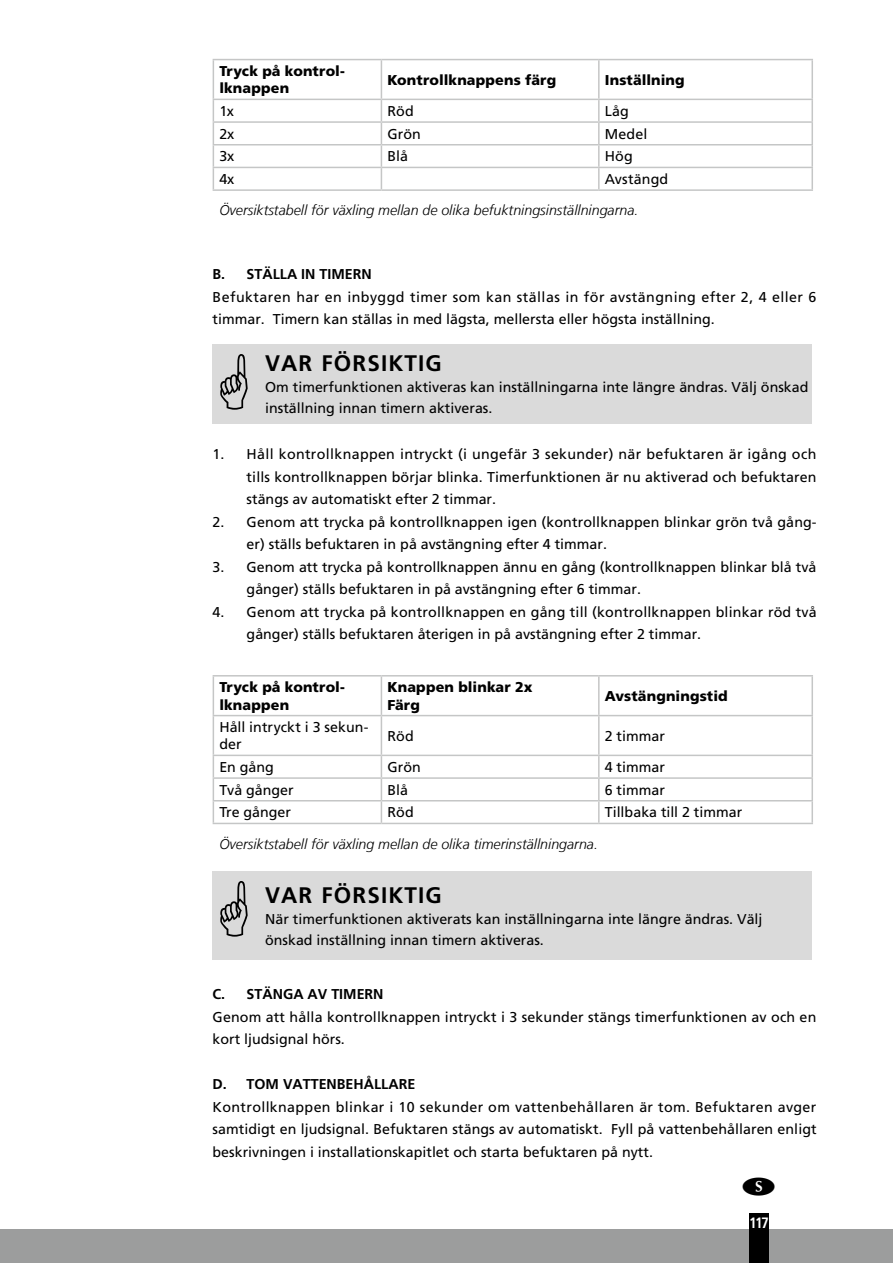
<style>
.page{position:relative;width:893px;height:1263px;background:#fff}
.page>*{position:absolute;margin:0;border:0;box-sizing:border-box;transform-origin:0 0}
.t1{font:700 22.5px "Frutiger LT Std";letter-spacing:.05em;color:#000}
.t2{font:700 condensed 15px "Frutiger LT Std";color:#fff}
.t3{font:14.25px/22.5px "Frutiger LT Std";color:#000}
.t4{font:italic 300 14.25px "Frutiger LT Com";color:#000}
.t5{font:900 14.25px/17.1px "Frutiger LT Std";letter-spacing:.01em;color:#000}
.t6{font:700 14.25px "Frutiger LT Std";color:#000}
</style>
<div class="page">
<div style="left:0;top:1229px;width:893px;height:34px;background:#9c9d9d"></div>
<div style="left:749px;top:1213px;width:20px;height:50px;background:#000"></div>
<hr style="left:213px;top:59px;width:168px;height:1px;background:#c5c6c6">
<hr style="left:213px;top:60px;width:1px;height:39px;background:#c5c6c6">
<hr style="left:381px;top:59px;width:218px;height:1px;background:#c5c6c6">
<hr style="left:381px;top:60px;width:1px;height:39px;background:#c5c6c6">
<hr style="left:599px;top:59px;width:214px;height:1px;background:#c5c6c6">
<hr style="left:598px;top:60px;width:2px;height:39px;background:#c5c6c6">
<hr style="left:811px;top:60px;width:2px;height:39px;background:#c5c6c6">
<hr style="left:213px;top:99px;width:168px;height:1px;background:#c5c6c6">
<hr style="left:381px;top:99px;width:218px;height:1px;background:#c5c6c6">
<hr style="left:599px;top:99px;width:214px;height:1px;background:#c5c6c6">
<hr style="left:598px;top:100px;width:2px;height:21px;background:#c5c6c6">
<hr style="left:811px;top:100px;width:2px;height:21px;background:#c5c6c6">
<hr style="left:213px;top:121px;width:168px;height:2px;background:#c5c6c6">
<hr style="left:381px;top:121px;width:218px;height:2px;background:#c5c6c6">
<hr style="left:599px;top:121px;width:214px;height:2px;background:#c5c6c6">
<hr style="left:598px;top:123px;width:2px;height:21px;background:#c5c6c6">
<hr style="left:811px;top:123px;width:2px;height:21px;background:#c5c6c6">
<hr style="left:213px;top:144px;width:168px;height:1px;background:#c5c6c6">
<hr style="left:381px;top:144px;width:218px;height:1px;background:#c5c6c6">
<hr style="left:599px;top:144px;width:214px;height:1px;background:#c5c6c6">
<hr style="left:598px;top:145px;width:2px;height:22px;background:#c5c6c6">
<hr style="left:811px;top:145px;width:2px;height:22px;background:#c5c6c6">
<hr style="left:213px;top:167px;width:168px;height:1px;background:#c5c6c6">
<svg style="left:213px;top:100px;width:1px;height:89px"></svg>
<hr style="left:381px;top:167px;width:218px;height:1px;background:#c5c6c6">
<svg style="left:381px;top:100px;width:1px;height:89px"></svg>
<hr style="left:599px;top:167px;width:214px;height:1px;background:#c5c6c6">
<hr style="left:598px;top:168px;width:2px;height:21px;background:#c5c6c6">
<hr style="left:811px;top:168px;width:2px;height:21px;background:#c5c6c6">
<hr style="left:213px;top:189px;width:168px;height:2px;background:#c5c6c6">
<hr style="left:381px;top:189px;width:218px;height:2px;background:#c5c6c6">
<hr style="left:599px;top:189px;width:214px;height:2px;background:#c5c6c6">
<div style="left:213px;top:344px;width:51px;height:79px;background:#dadada"></div>
<div style="left:264px;top:344px;width:548px;height:79px;background:#dadada"></div>
<hr style="left:213px;top:675px;width:168px;height:1px;background:#c5c6c6">
<hr style="left:213px;top:676px;width:1px;height:39px;background:#c5c6c6">
<hr style="left:381px;top:675px;width:218px;height:1px;background:#c5c6c6">
<hr style="left:381px;top:676px;width:1px;height:39px;background:#c5c6c6">
<hr style="left:599px;top:675px;width:214px;height:1px;background:#c5c6c6">
<hr style="left:598px;top:676px;width:2px;height:39px;background:#c5c6c6">
<hr style="left:811px;top:676px;width:2px;height:39px;background:#c5c6c6">
<hr style="left:213px;top:715px;width:168px;height:1px;background:#c5c6c6">
<hr style="left:213px;top:716px;width:1px;height:39px;background:#c5c6c6">
<hr style="left:381px;top:715px;width:218px;height:1px;background:#c5c6c6">
<hr style="left:381px;top:716px;width:1px;height:39px;background:#c5c6c6">
<hr style="left:599px;top:715px;width:214px;height:1px;background:#c5c6c6">
<hr style="left:598px;top:716px;width:2px;height:39px;background:#c5c6c6">
<hr style="left:811px;top:716px;width:2px;height:39px;background:#c5c6c6">
<hr style="left:213px;top:755px;width:168px;height:1px;background:#c5c6c6">
<hr style="left:381px;top:755px;width:218px;height:1px;background:#c5c6c6">
<hr style="left:599px;top:755px;width:214px;height:1px;background:#c5c6c6">
<hr style="left:598px;top:756px;width:2px;height:21px;background:#c5c6c6">
<hr style="left:811px;top:756px;width:2px;height:21px;background:#c5c6c6">
<hr style="left:213px;top:777px;width:168px;height:2px;background:#c5c6c6">
<hr style="left:381px;top:777px;width:218px;height:2px;background:#c5c6c6">
<hr style="left:599px;top:777px;width:214px;height:2px;background:#c5c6c6">
<hr style="left:598px;top:779px;width:2px;height:21px;background:#c5c6c6">
<hr style="left:811px;top:779px;width:2px;height:21px;background:#c5c6c6">
<hr style="left:213px;top:800px;width:168px;height:1px;background:#c5c6c6">
<svg style="left:213px;top:756px;width:1px;height:67px"></svg>
<hr style="left:381px;top:800px;width:218px;height:1px;background:#c5c6c6">
<svg style="left:381px;top:756px;width:1px;height:67px"></svg>
<hr style="left:599px;top:800px;width:214px;height:1px;background:#c5c6c6">
<hr style="left:598px;top:801px;width:2px;height:22px;background:#c5c6c6">
<hr style="left:811px;top:801px;width:2px;height:22px;background:#c5c6c6">
<hr style="left:213px;top:823px;width:168px;height:1px;background:#c5c6c6">
<hr style="left:381px;top:823px;width:218px;height:1px;background:#c5c6c6">
<hr style="left:599px;top:823px;width:214px;height:1px;background:#c5c6c6">
<div style="left:213px;top:871px;width:51px;height:88px;background:#dadada"></div>
<div style="left:264px;top:871px;width:548px;height:88px;background:#dadada"></div>
<p class="t5" style="left:219px;top:63px;width:127px">Tryck på kontrol&shy;lknappen</p>
<p class="t5" style="left:387px;top:71px;width:170px">Kontrollknappens färg</p>
<p class="t5" style="left:605px;top:71px;width:81px">Inställning</p>
<p class="t3" style="left:219px;top:100px;width:16px">1x</p>
<p class="t3" style="left:387px;top:100px;width:28px">Röd</p>
<p class="t3" style="left:605px;top:100px;width:26px">Låg</p>
<p class="t3" style="left:219px;top:123px;width:17px">2x</p>
<p class="t3" style="left:387px;top:123px;width:35px">Grön</p>
<p class="t3" style="left:605px;top:123px;width:44px">Medel</p>
<p class="t3" style="left:219px;top:145px;width:17px">3x</p>
<p class="t3" style="left:387px;top:145px;width:22px">Blå</p>
<p class="t3" style="left:605px;top:145px;width:30px">Hög</p>
<p class="t3" style="left:219px;top:168px;width:17px">4x</p>
<p class="t3" style="left:605px;top:168px;width:65px">Avstängd</p>
<p class="t4" style="left:219px;top:202px;width:421px">Översiktstabell för växling mellan de olika befuktningsinställningarna.</p>
<p class="t6" style="left:213px;top:266px;width:161px">B. STÄLLA IN TIMERN</p>
<p class="t3" style="left:213px;top:285px;width:605px">Befuktaren har en inbyggd timer som kan ställas in för avstängning efter 2, 4 eller 6 timmar. Timern kan ställas in med lägsta, mellersta eller högsta inställning.</p>
<h1 class="t1" style="left:265px;top:350px;width:178px">VAR FÖRSIKTIG</h1>
<p class="t3" style="left:265px;top:377px;width:545px;line-height:21px">Om timerfunktionen aktiveras kan inställningarna inte längre ändras. Välj önskad inställning innan timern aktiveras.</p>
<p class="t3" style="left:247px;top:443px;width:571px;text-align:justify;text-indent:-34px">1. Håll kontrollknappen intryckt (i ungefär 3 sekunder) när befuktaren är igång och tills kontrollknappen börjar blinka. Timerfunktionen är nu aktiverad och befuktaren stängs av automatiskt efter 2 timmar.</p>
<p class="t3" style="left:247px;top:510px;width:572px;text-indent:-34px">2. Genom att trycka på kontrollknappen igen (kontrollknappen blinkar grön två gång&shy;er) ställs befuktaren in på avstängning efter 4 timmar.</p>
<p class="t3" style="left:247px;top:555px;width:571px;text-indent:-34px">3. Genom att trycka på kontrollknappen ännu en gång (kontrollknappen blinkar blå två gånger) ställs befuktaren in på avstängning efter 6 timmar.</p>
<p class="t3" style="left:247px;top:600px;width:572px;text-indent:-34px">4. Genom att trycka på kontrollknappen en gång till (kontrollknappen blinkar röd två gånger) ställs befuktaren återigen in på avstängning efter 2 timmar.</p>
<p class="t5" style="left:219px;top:679px;width:127px">Tryck på kontrol&shy;lknappen</p>
<p class="t5" style="left:387px;top:679px;width:147px">Knappen blinkar 2x<br>Färg</p>
<p class="t5" style="left:605px;top:687px;width:124px">Avstängningstid</p>
<p class="t3" style="left:219px;top:719px;width:151px;line-height:17.1px">Håll intryckt i 3 sekun&shy;der</p>
<p class="t3" style="left:387px;top:725px;width:28px">Röd</p>
<p class="t3" style="left:605px;top:725px;width:62px">2 timmar</p>
<p class="t3" style="left:219px;top:756px;width:56px">En gång</p>
<p class="t3" style="left:387px;top:756px;width:35px">Grön</p>
<p class="t3" style="left:605px;top:756px;width:62px">4 timmar</p>
<p class="t3" style="left:219px;top:779px;width:76px">Två gånger</p>
<p class="t3" style="left:387px;top:779px;width:22px">Blå</p>
<p class="t3" style="left:605px;top:779px;width:62px">6 timmar</p>
<p class="t3" style="left:219px;top:801px;width:73px">Tre gånger</p>
<p class="t3" style="left:387px;top:801px;width:28px">Röd</p>
<p class="t3" style="left:605px;top:801px;width:139px">Tillbaka till 2 timmar</p>
<p class="t4" style="left:219px;top:835px;width:380px">Översiktstabell för växling mellan de olika timerinställningarna.</p>
<h1 class="t1" style="left:265px;top:881px;width:178px">VAR FÖRSIKTIG</h1>
<p class="t3" style="left:265px;top:908px;width:499px;line-height:21px">När timerfunktionen aktiverats kan inställningarna inte längre ändras. Välj önskad inställning innan timern aktiveras.</p>
<p class="t6" style="left:213px;top:986px;width:172px">C. STÄNGA AV TIMERN</p>
<p class="t3" style="left:213px;top:1005px;width:605px">Genom att hålla kontrollknappen intryckt i 3 sekunder stängs timerfunktionen av och en kort ljudsignal hörs.</p>
<p class="t6" style="left:213px;top:1076px;width:204px">D. TOM VATTENBEHÅLLARE</p>
<p class="t3" style="left:213px;top:1095px;width:605px;text-align:justify">Kontrollknappen blinkar i 10 sekunder om vattenbehållaren är tom. Befuktaren avger samtidigt en ljudsignal. Befuktaren stängs av automatiskt. Fyll på vattenbehållaren enligt beskrivningen i installationskapitlet och starta befuktaren på nytt.</p>
<p class="t2" style="left:749px;top:1214px;width:21px">117</p>
</div>
